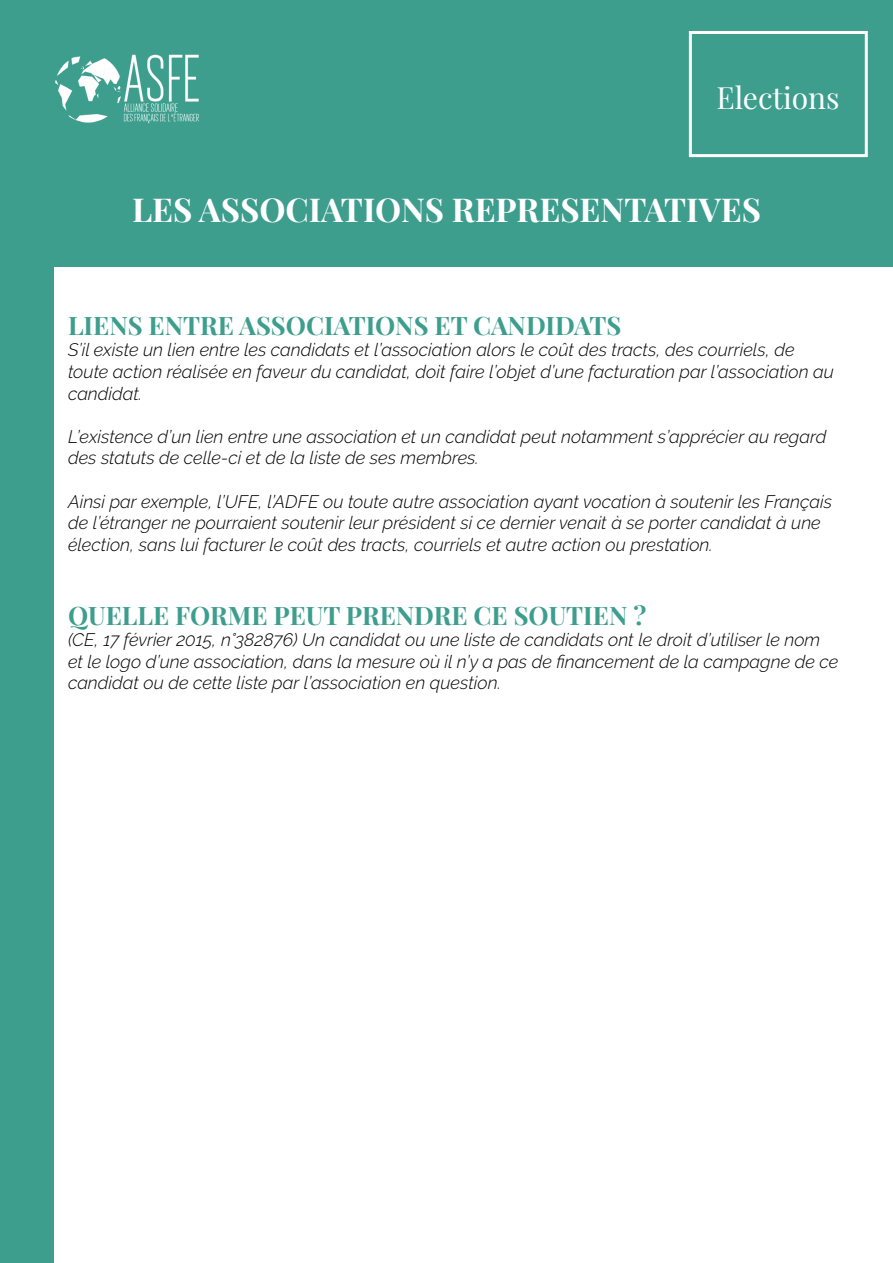
<style>
.page{position:relative;width:893px;height:1263px;background:#fff}
.page>*{position:absolute;margin:0;border:0;box-sizing:border-box;transform-origin:0 0}
.Titre_de_rubrique_lo{font:700 33px "Playfair Display";color:#fff}
.t1{font:30px "Playfair Display";color:#fff}
.titre{font:700 25.5px "Playfair Display";color:#3d9e8e}
.remarque{font:italic 300 18px/21.6px "Raleway";color:#000}
</style>
<div class="page">
<div style="left:0;top:0;width:893px;height:267px;background:#3d9e8e"></div>
<div style="left:0;top:255px;width:54px;height:1008px;background:#3d9e8e"></div>
<img style="left:55px;top:54px;width:144px;height:70px">
<div style="left:689px;top:31px;width:179px;height:126px;border:3px solid #fff"></div>
<h2 class="t1" style="left:716px;top:75px;width:124px">Elections</h2>
<p class="Titre_de_rubrique_lo" style="left:132px;top:183px;width:630px">LES ASSOCIATIONS REPRESENTATIVES</p>
<p class="titre" style="left:68px;top:305px;width:555px">LIENS ENTRE ASSOCIATIONS ET CANDIDATS</p>
<p class="remarque" style="left:68px;top:339px;width:767px">S’il existe un lien entre les candidats et l’association alors le coût des tracts, des courriels, de toute action réalisée en faveur du candidat, doit faire l’objet d’une facturation par l’association au candidat.</p>
<p class="remarque" style="left:68px;top:425px;width:760px">L’existence d’un lien entre une association et un candidat peut notamment s’apprécier au regard des statuts de celle-ci et de la liste de ses membres.</p>
<p class="remarque" style="left:68px;top:490px;width:765px">Ainsi par exemple, l’UFE, l’ADFE ou toute autre association ayant vocation à soutenir les Français de l’étranger ne pourraient soutenir leur président si ce dernier venait à se porter candidat à une élection, sans lui facturer le coût des tracts, courriels et autre action ou prestation.</p>
<p class="titre" style="left:68px;top:595px;width:580px">QUELLE FORME PEUT PRENDRE CE SOUTIEN ?</p>
<p class="remarque" style="left:68px;top:629px;width:772px">(CE, 17 février 2015, n°382876) Un candidat ou une liste de candidats ont le droit d’utiliser le nom et le logo d’une association, dans la mesure où il n’y a pas de financement de la campagne de ce candidat ou de cette liste par l’association en question.</p>
</div>
